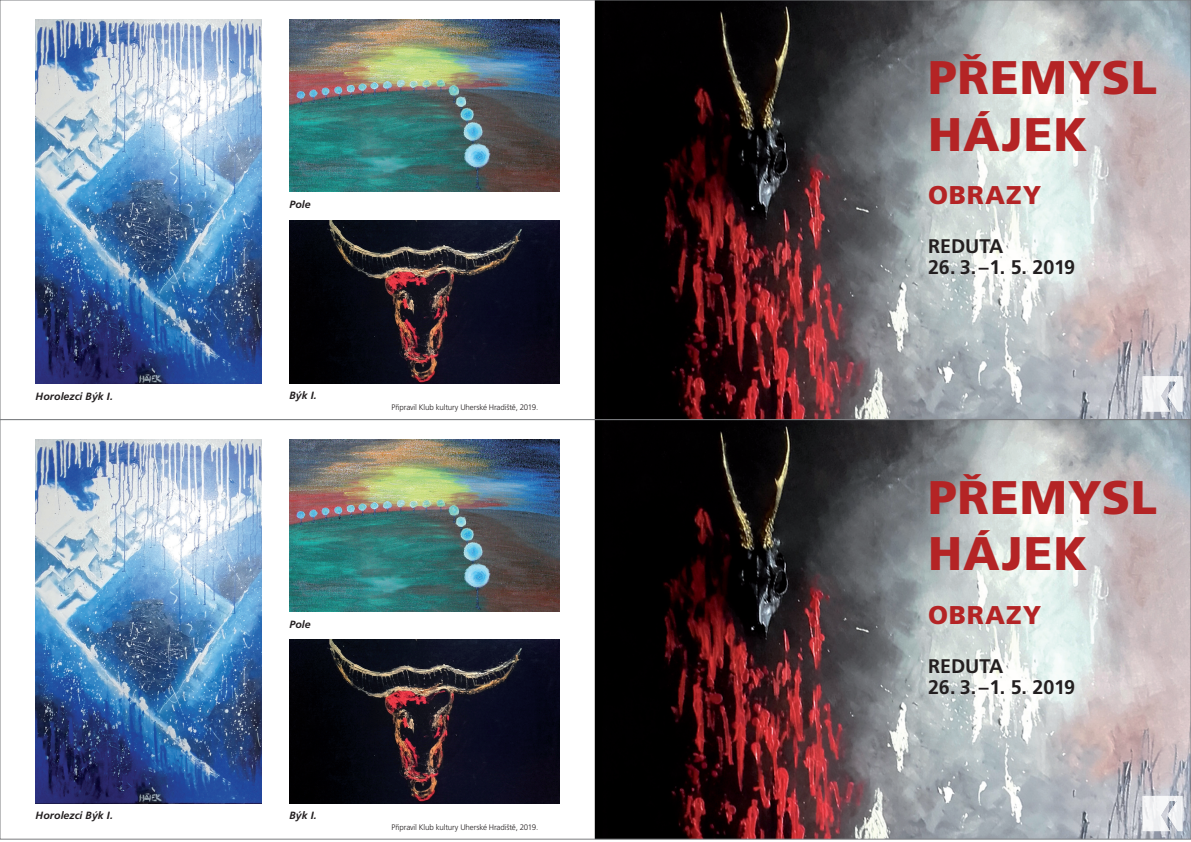
<style>
.page{position:relative;width:1191px;height:842px;background:#fff}
.page>*{position:absolute;margin:0;border:0;box-sizing:border-box;transform-origin:0 0}
.t1{font:900 47.1px/56.5px "Frutiger CE";letter-spacing:.02em;color:#b42425}
.t2{font:900 25.7px "Frutiger CE";letter-spacing:.035em;color:#b42425}
.t3{font:700 19.7px "Frutiger CE";letter-spacing:-.005em;color:#231f20}
.t4{font:italic 700 10.5px "Frutiger CE";color:#231f20}
.t5{font:300 8px "Frutiger CE";letter-spacing:-.02em;color:#231f20}
</style>
<div class="page">
<img style="left:595px;top:2px;width:594px;height:835px">
<img style="left:1142px;top:796px;width:40px;height:35px">
<img style="left:289px;top:439px;width:270px;height:172px">
<img style="left:289px;top:640px;width:270px;height:163px">
<img style="left:35px;top:439px;width:227px;height:364px">
<img style="left:1142px;top:376px;width:40px;height:35px">
<img style="left:289px;top:20px;width:270px;height:172px">
<img style="left:289px;top:220px;width:270px;height:163px">
<img style="left:35px;top:20px;width:227px;height:363px">
<h3 class="t4" style="left:289px;top:198px;width:23px">Pole</h3>
<h3 class="t4" style="left:36px;top:390px;width:79px">Horolezci Býk I.</h3>
<h3 class="t4" style="left:289px;top:390px;width:29px">Býk I.</h3>
<p class="t5" style="left:391px;top:403px;width:148px">Připravil Klub kultury Uherské Hradiště, 2019.</p>
<h3 class="t4" style="left:289px;top:618px;width:23px">Pole</h3>
<h3 class="t4" style="left:36px;top:810px;width:79px">Horolezci Býk I.</h3>
<h3 class="t4" style="left:289px;top:809px;width:29px">Býk I.</h3>
<p class="t5" style="left:391px;top:823px;width:148px">Připravil Klub kultury Uherské Hradiště, 2019.</p>
<h1 class="t1" style="left:928px;top:50px;width:230px">PŘEMYSL<br>HÁJEK</h1>
<h2 class="t2" style="left:928px;top:181px;width:115px">OBRAZY</h2>
<h3 class="t3" style="left:928px;top:235px;width:77px">REDUTA</h3>
<h3 class="t3" style="left:928px;top:256px;width:148px">26. 3.–1. 5. 2019</h3>
<h1 class="t1" style="left:928px;top:469px;width:230px">PŘEMYSL<br>HÁJEK</h1>
<h2 class="t2" style="left:928px;top:600px;width:115px">OBRAZY</h2>
<h3 class="t3" style="left:928px;top:655px;width:77px">REDUTA</h3>
<h3 class="t3" style="left:928px;top:676px;width:148px">26. 3.–1. 5. 2019</h3>
</div>
